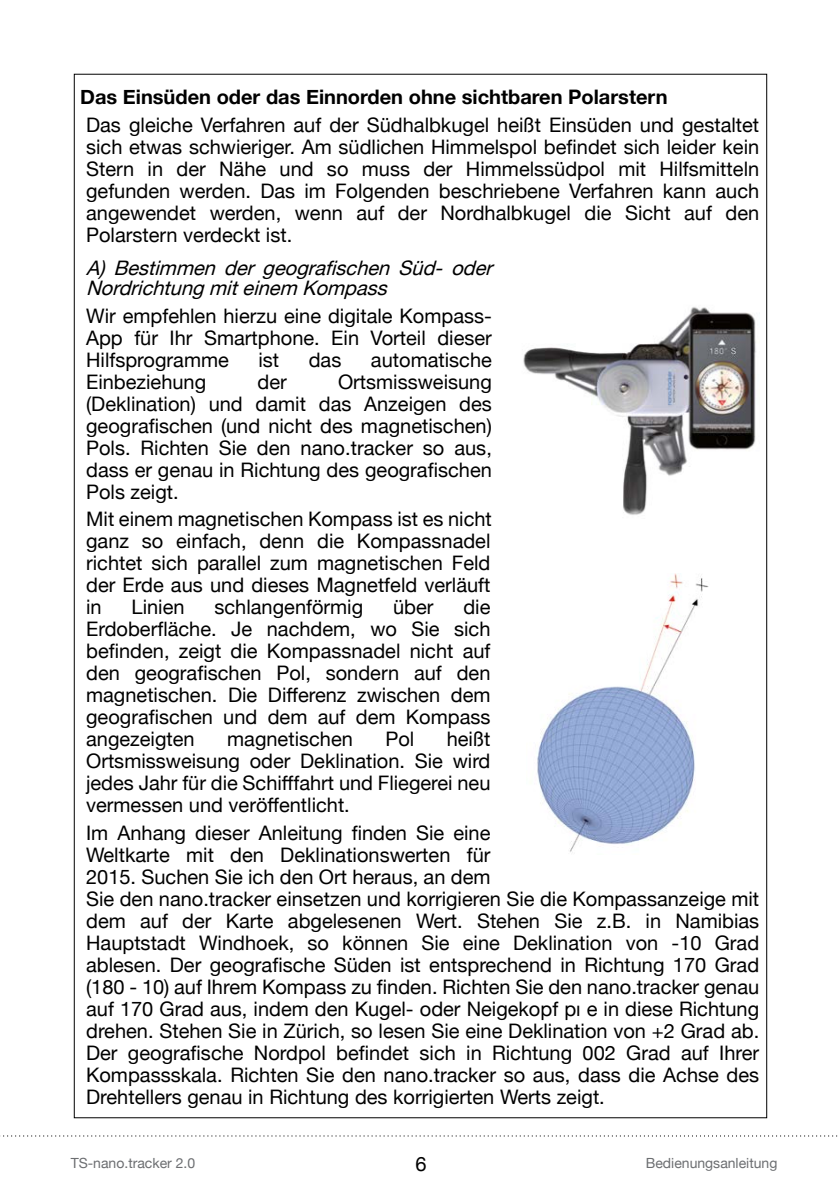
<style>
.page{position:relative;width:840px;height:1191px;background:#fff}
.page>*{position:absolute;margin:0;border:0;box-sizing:border-box;transform-origin:0 0}
.t1{font:20px/22px "Helvetica Neue";color:#000;text-align:justify}
.t2{font:italic 20px/20px "Helvetica Neue";color:#000}
.t3{font:700 20px "Helvetica Neue";color:#000}
.t4{font:14px "Helvetica Neue";color:#6c6e71}
</style>
<div class="page">
<svg style="left:0;top:1135px;width:838px;height:2px"></svg>
<img style="left:523px;top:307px;width:233px;height:208px">
<img style="left:537px;top:573px;width:172px;height:279px">
<p class="t3" style="left:80px;top:84px;width:588px">Das Einsüden oder das Einnorden ohne sichtbaren Polarstern</p>
<p class="t1" style="left:86px;top:113px;width:674px">Das gleiche Verfahren auf der Südhalbkugel heißt Einsüden und gestaltet sich etwas schwieriger. Am südlichen Himmelspol befindet sich leider kein Stern in der Nähe und so muss der Himmelssüdpol mit Hilfsmitteln gefunden werden. Das im Folgenden beschriebene Verfahren kann auch angewendet werden, wenn auf der Nordhalbkugel die Sicht auf den Polarstern verdeckt ist.</p>
<p class="t2" style="left:86px;top:257px;width:413px">A) Bestimmen der geografischen Süd- oder<br>Nordrichtung mit einem Kompass</p>
<p class="t1" style="left:86px;top:304px;width:407px">Wir empfehlen hierzu eine digitale Kompass-App für Ihr Smartphone. Ein Vorteil dieser Hilfsprogramme</p>
<p class="t1" style="left:258px;top:348px;width:22px">ist</p>
<p class="t1" style="left:308px;top:348px;width:34px">das</p>
<p class="t1" style="left:371px;top:348px;width:122px">automatische</p>
<p class="t1" style="left:86px;top:370px;width:407px;text-indent:252px">Ortsmissweisung (Deklination) und damit das Anzeigen des geografischen (und nicht des magnetischen)<br>Pols. Richten Sie den nano.tracker so aus, dass er genau in Richtung des geografischen Pols zeigt.</p>
<p class="t1" style="left:86px;top:508px;width:407px">Mit einem magnetischen Kompass ist es nicht ganz so einfach, denn die Kompassnadel richtet sich parallel zum magnetischen Feld der Erde aus und dieses Magnetfeld verläuft in</p>
<p class="t1" style="left:86px;top:370px;width:121px">Einbeziehung</p>
<p class="t1" style="left:257px;top:370px;width:31px">der</p>
<p class="t1" style="left:131px;top:596px;width:54px">Linien</p>
<p class="t1" style="left:214px;top:596px;width:150px">schlangenförmig</p>
<p class="t1" style="left:393px;top:596px;width:42px">über</p>
<p class="t1" style="left:86px;top:596px;width:405px;text-indent:377px">die Erdoberfläche. Je nachdem, wo Sie sich befinden, zeigt die Kompassnadel nicht auf den geografischen Pol, sondern auf den magnetischen. Die Differenz zwischen dem geografischen und dem auf dem Kompass angezeigten</p>
<p class="t1" style="left:86px;top:728px;width:405px;text-indent:360px">heißt Ortsmissweisung oder Deklination. Sie wird jedes Jahr für die Schifffahrt und Fliegerei neu vermessen und veröffentlicht.</p>
<p class="t1" style="left:86px;top:821px;width:674px;text-align:left">Im Anhang dieser Anleitung finden Sie eine<br>Weltkarte mit den Deklinationswerten für<br>2015. Suchen Sie ich den Ort heraus, an dem<br>Sie den nano.tracker einsetzen und korrigieren Sie die Kompassanzeige mit dem auf der Karte abgelesenen Wert. Stehen Sie z.B. in Namibias Hauptstadt Windhoek, so können Sie eine Deklination von -10 Grad ablesen. Der geografische Süden ist entsprechend in Richtung 170 Grad (180 - 10) auf Ihrem Kompass zu finden. Richten Sie den nano.tracker genau auf 170 Grad aus, indem den Kugel- oder Neigekopf pı e in diese Richtung drehen. Stehen Sie in Zürich, so lesen Sie eine Deklination von +2 Grad ab.<br>Der geografische Nordpol befindet sich in Richtung 002 Grad auf Ihrer Kompassskala. Richten Sie den nano.tracker so aus, dass die Achse des Drehtellers genau in Richtung des korrigierten Werts zeigt.</p>
<p class="t1" style="left:227px;top:728px;width:127px">magnetischen</p>
<p class="t1" style="left:385px;top:728px;width:30px">Pol</p>
<p class="t4" style="left:71px;top:1155px;width:126px">TS-nano.tracker 2.0</p>
<p class="t1" style="left:415px;top:1152px;width:13px">6</p>
<p class="t4" style="left:645px;top:1155px;width:133px">Bedienungsanleitung</p>
</div>
